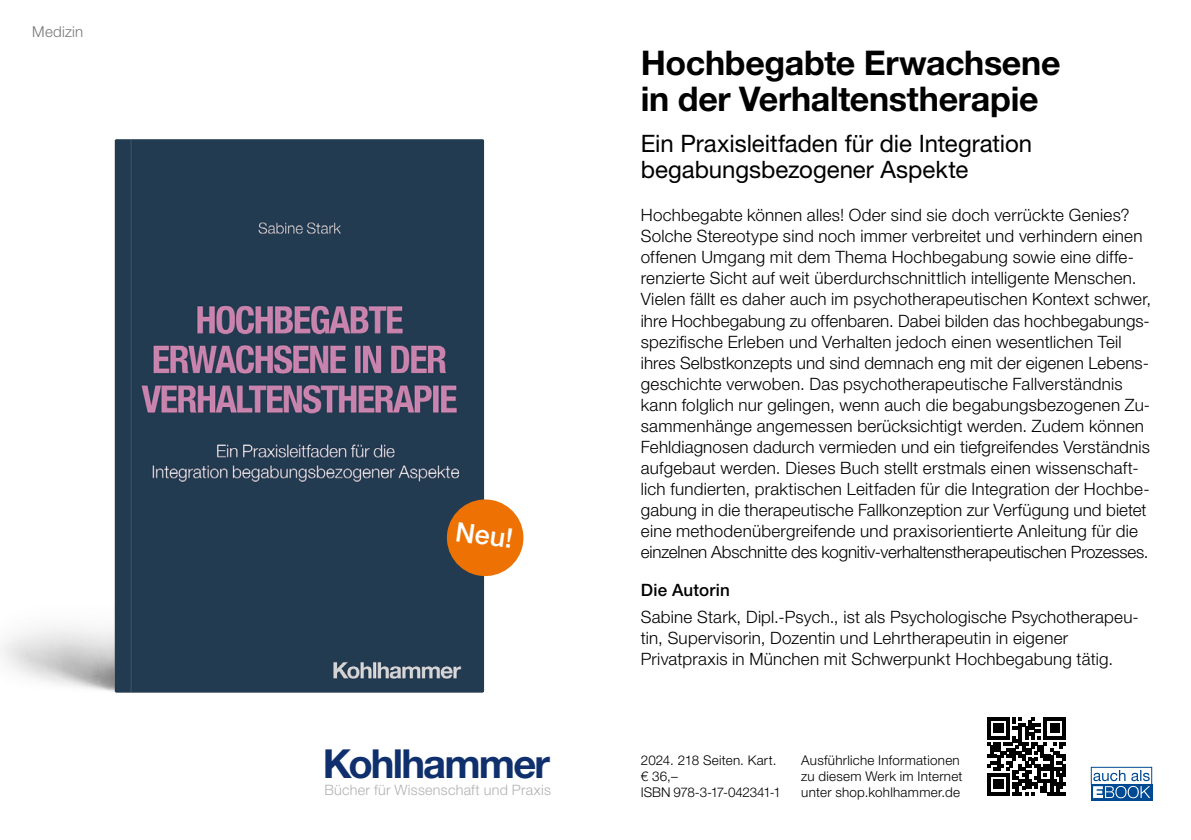
<style>
.page{position:relative;width:1191px;height:840px;background:#fff}
.page>*{position:absolute;margin:0;border:0;box-sizing:border-box;transform-origin:0 0}
.t1{font:700 40px "Helvetica Neue LT Pro";letter-spacing:-.045em;color:#0f306d}
.t2{font:700 34px/36px "Helvetica Neue LT Pro";letter-spacing:-.01em;color:#000}
.Neu{font:500 27px "Helvetica Neue LT Pro";color:#fff}
.t3{font:24px/26px "Helvetica Neue LT Pro";letter-spacing:-.005em;color:#000}
.t4{font:300 17px/21px "Helvetica Neue LT Pro";letter-spacing:.01em;color:#000}
.t5{font:500 17px "Helvetica Neue LT Pro";letter-spacing:.015em;color:#000}
.t6{font:300 15px "Helvetica Neue LT Pro";letter-spacing:.015em;color:#76777a}
.t7{font:300 14.4px "Helvetica Neue LT Pro";letter-spacing:.02em;color:#b3b2b2}
.t8{font:300 13.4px/16px "Helvetica Neue LT Pro";letter-spacing:.02em;color:#000}
.t9{font:300 13.4px "Helvetica Neue LT Pro";letter-spacing:-.025em;color:#000}
</style>
<div class="page">
<div style="left:113px;top:138px;width:372px;height:555px;background:#000;opacity:.5"></div>
<svg style="left:444px;top:496px;width:80px;height:82px;background:#cf7c31"></svg>
<svg style="left:987px;top:717px;width:78px;height:77px"></svg>
<div style="left:1090px;top:766px;width:62px;height:18px;border:1px solid #004a93"></div>
<svg style="left:1090px;top:783px;width:62px;height:16px"></svg>
<svg style="left:1093px;top:770px;width:57px;height:27px"></svg>
<p class="t6" style="left:32px;top:22px;width:52px">Medizin</p>
<p class="Neu" style="left:458px;top:514px;width:59px;rotate:8deg">Neu!</p>
<p class="t1" style="left:323px;top:738px;width:229px">Kohlhammer</p>
<p class="t7" style="left:324px;top:780px;width:228px">Bücher für Wissenschaft und Praxis</p>
<p class="t2" style="left:641px;top:44px;width:421px">Hochbegabte Erwachsene in der Verhaltenstherapie</p>
<p class="t3" style="left:641px;top:129px;width:393px">Ein Praxisleitfaden für die Integration begabungsbezogener Aspekte</p>
<p class="t4" style="left:641px;top:204px;width:512px">Hochbegabte können alles! Oder sind sie doch verrückte Genies?<br>Solche Stereotype sind noch immer verbreitet und verhindern einen offenen Umgang mit dem Thema Hochbegabung sowie eine diffe&shy;renzierte Sicht auf weit überdurchschnittlich intelligente Menschen.<br>Vielen fällt es daher auch im psychotherapeutischen Kontext schwer, ihre Hochbegabung zu offenbaren. Dabei bilden das hochbegabungs&shy;spezifische Erleben und Verhalten jedoch einen wesentlichen Teil ihres Selbstkonzepts und sind demnach eng mit der eigenen Lebens&shy;geschichte verwoben. Das psychotherapeutische Fallverständnis kann folglich nur gelingen, wenn auch die begabungsbezogenen Zu&shy;sammenhänge angemessen berücksichtigt werden. Zudem können Fehldiagnosen dadurch vermieden und ein tiefgreifendes Verständnis aufgebaut werden. Dieses Buch stellt erstmals einen wissenschaft&shy;lich fundierten, praktischen Leitfaden für die Integration der Hochbe&shy;gabung in die therapeutische Fallkonzeption zur Verfügung und bietet eine methodenübergreifende und praxisorientierte Anleitung für die einzelnen Abschnitte des kognitiv-verhaltenstherapeutischen Prozesses.</p>
<p class="t5" style="left:641px;top:579px;width:91px">Die Autorin</p>
<p class="t4" style="left:641px;top:605px;width:499px">Sabine Stark, Dipl.-Psych., ist als Psychologische Psychotherapeu&shy;tin, Supervisorin, Dozentin und Lehrtherapeutin in eigener<br>Privatpraxis in München mit Schwerpunkt Hochbegabung tätig.</p>
<p class="t8" style="left:641px;top:751px;width:137px">2024. 218 Seiten. Kart.</p>
<p class="t8" style="left:641px;top:767px;width:38px">€ 36,–</p>
<p class="t9" style="left:641px;top:784px;width:142px">ISBN 978-3-17-042341-1</p>
<p class="t8" style="left:801px;top:751px;width:163px">Ausführliche Informationen zu diesem Werk im Internet unter shop.kohlhammer.de</p>
</div>
